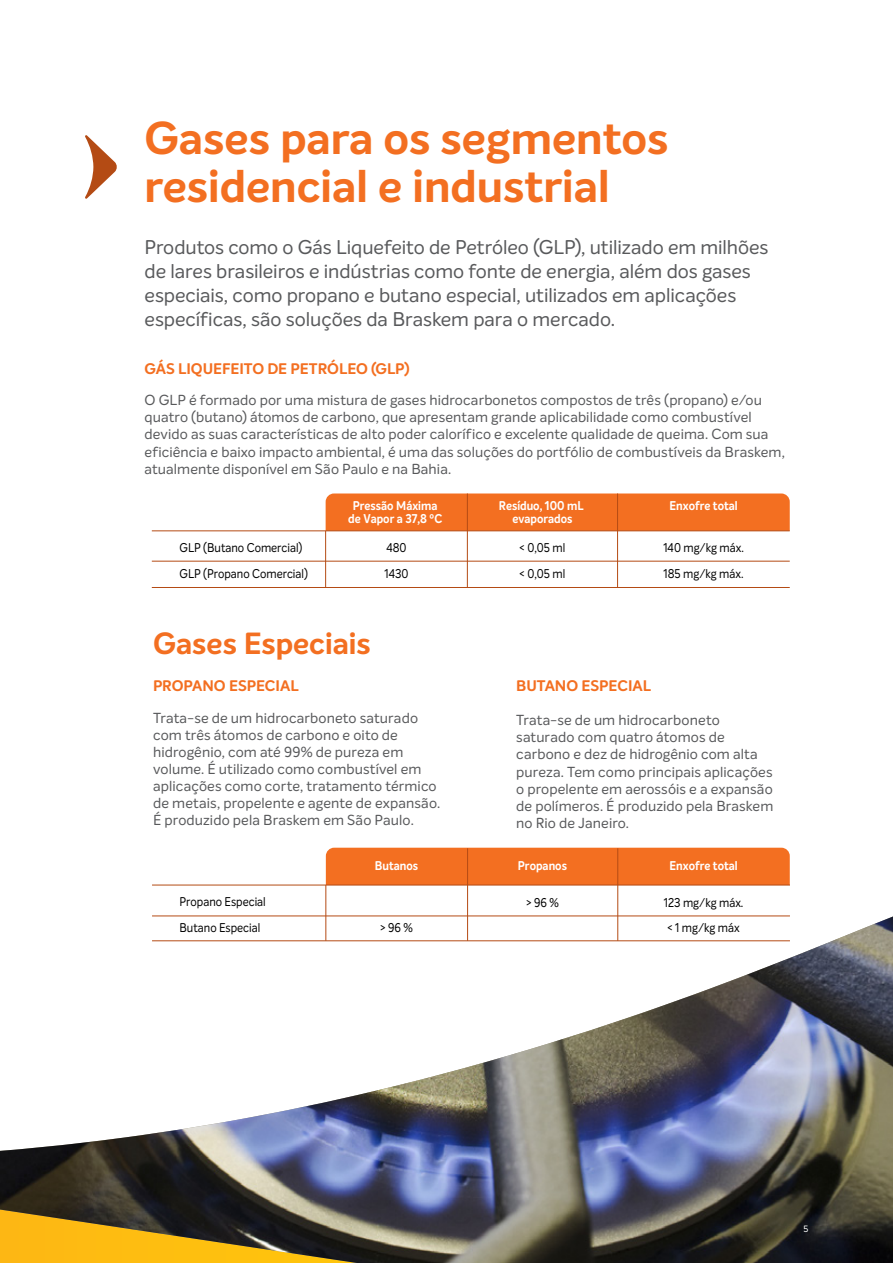
<style>
.page{position:relative;width:893px;height:1263px;background:#fff}
.page>*{position:absolute;margin:0;border:0;box-sizing:border-box;transform-origin:0 0}
.t1{font:700 45px/48px "Intelo";color:#f36f21}
.t2{font:700 30px "Intelo";color:#f36f21}
.t3{font:19.5px/24px "Intelo";letter-spacing:-.005em;color:#58595b}
.t4{font:700 15px "Intelo";color:#f36f21}
.t5{font:14.25px/17.1px "Intelo";letter-spacing:.01em;color:#58595b}
.t6{font:12.45px/25.7px "Intelo";color:#000;scale:.9 1}
.t7{font:700 12.45px/13.2px "Intelo";color:#fff;text-align:center;scale:.9 1}
.t8{font:9px "Intelo";color:#fff}
</style>
<div class="page">
<div style="left:326px;top:848px;width:464px;height:37px;background:#f36f21"></div>
<hr style="left:152px;top:885px;width:638px;height:1px;background:#b44b14">
<hr style="left:326px;top:885px;width:1px;height:56px;background:#b44b14">
<hr style="left:467px;top:848px;width:1px;height:93px;background:#b44b14">
<hr style="left:617px;top:848px;width:1px;height:93px;background:#b44b14">
<div style="left:326px;top:493px;width:464px;height:38px;background:#f36f21"></div>
<hr style="left:152px;top:561px;width:638px;height:1px;background:#b44b14">
<hr style="left:152px;top:531px;width:638px;height:1px;background:#b44b14">
<hr style="left:152px;top:587px;width:638px;height:1px;background:#b44b14">
<hr style="left:325px;top:531px;width:1px;height:56px;background:#b44b14">
<hr style="left:467px;top:493px;width:1px;height:94px;background:#b44b14">
<hr style="left:617px;top:493px;width:1px;height:94px;background:#b44b14">
<img style="left:0;top:916px;width:893px;height:347px">
<svg style="left:85px;top:135px;width:32px;height:64px"></svg>
<h1 class="t1" style="left:145px;top:115px;width:525px">Gases para os segmentos residencial e industrial</h1>
<p class="t3" style="left:145px;top:235px;width:625px">Produtos como o Gás Liquefeito de Petróleo (GLP), utilizado em milhões de lares brasileiros e indústrias como fonte de energia, além dos gases especiais, como propano e butano especial, utilizados em aplicações específicas, são soluções da Braskem para o mercado.</p>
<p class="t4" style="left:145px;top:359px;width:267px">GÁS LIQUEFEITO DE PETRÓLEO (GLP)</p>
<p class="t5" style="left:145px;top:392px;width:642px">O GLP é formado por uma mistura de gases hidrocarbonetos compostos de três (propano) e/ou quatro (butano) átomos de carbono, que apresentam grande aplicabilidade como combustível devido as suas características de alto poder calorífico e excelente qualidade de queima. Com sua eficiência e baixo impacto ambiental, é uma das soluções do portfólio de combustíveis da Braskem, atualmente disponível em São Paulo e na Bahia.</p>
<p class="t7" style="left:348px;top:499px;width:106px">Pressão Máxima de Vapor a 37,8 ºC</p>
<p class="t7" style="left:499px;top:499px;width:96px">Resíduo, 100 mL evaporados</p>
<p class="t7" style="left:670px;top:499px;width:77px">Enxofre total</p>
<p class="t6" style="left:180px;top:535px;width:138px">GLP (Butano Comercial)</p>
<p class="t6" style="left:386px;top:535px;width:24px">480</p>
<p class="t6" style="left:520px;top:535px;width:52px">&lt; 0,05 ml</p>
<p class="t6" style="left:180px;top:561px;width:144px">GLP (Propano Comercial)</p>
<p class="t6" style="left:384px;top:561px;width:28px">1430</p>
<p class="t6" style="left:520px;top:561px;width:52px">&lt; 0,05 ml</p>
<h2 class="t2" style="left:153px;top:625px;width:219px">Gases Especiais</h2>
<p class="t6" style="left:663px;top:535px;width:91px">140 mg/kg máx.<br>185 mg/kg máx.</p>
<p class="t4" style="left:153px;top:676px;width:147px">PROPANO ESPECIAL</p>
<p class="t5" style="left:153px;top:709px;width:289px">Trata-se de um hidrocarboneto saturado com três átomos de carbono e oito de hidrogênio, com até 99% de pureza em volume. É utilizado como combustível em aplicações como corte, tratamento térmico de metais, propelente e agente de expansão.<br>É produzido pela Braskem em São Paulo.</p>
<p class="t4" style="left:516px;top:676px;width:136px">BUTANO ESPECIAL</p>
<p class="t5" style="left:516px;top:712px;width:259px">Trata-se de um hidrocarboneto saturado com quatro átomos de carbono e dez de hidrogênio com alta pureza. Tem como principais aplicações o propelente em aerossóis e a expansão de polímeros. É produzido pela Braskem no Rio de Janeiro.</p>
<p class="t7" style="left:375px;top:859px;width:50px">Butanos</p>
<p class="t7" style="left:518px;top:859px;width:56px">Propanos</p>
<p class="t7" style="left:670px;top:859px;width:77px">Enxofre total</p>
<p class="t6" style="left:180px;top:889px;width:97px">Propano Especial</p>
<p class="t6" style="left:526px;top:889px;width:38px">&gt; 96 %</p>
<p class="t6" style="left:180px;top:915px;width:91px">Butano Especial</p>
<p class="t6" style="left:380px;top:915px;width:38px">&gt; 96 %</p>
<p class="t6" style="left:664px;top:889px;width:90px">123 mg/kg máx. &lt; 1 mg/kg máx</p>
<p class="t8" style="left:803px;top:1224px;width:6px">5</p>
</div>
